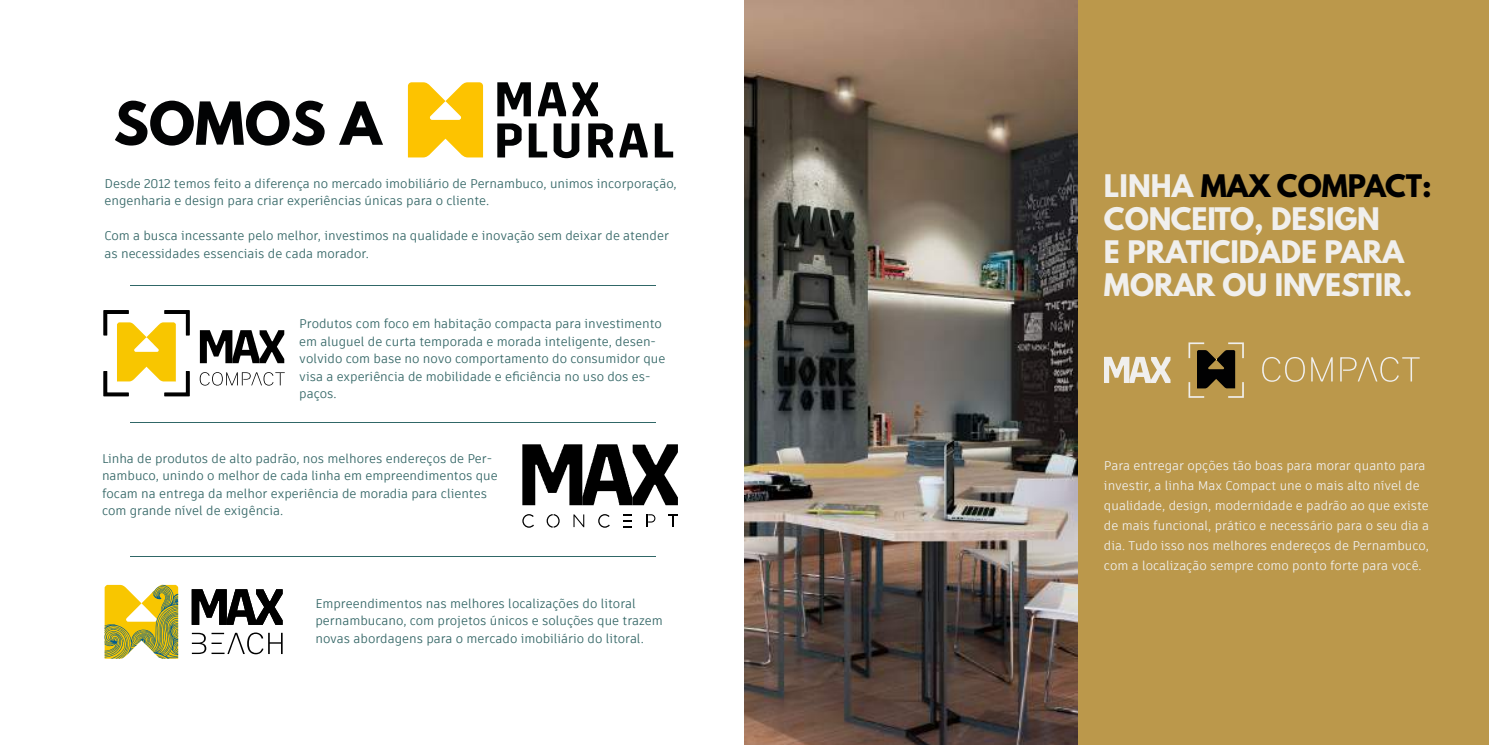
<style>
.page{position:relative;width:1489px;height:745px;background:#fff}
.page>*{position:absolute;margin:0;border:0;box-sizing:border-box;transform-origin:0 0}
.t1{font:700 52.5px "League Spartan";color:#020304}
.t2{font:700 27.5px/33px "League Spartan";color:#f0efed}
.t3{font:12.5px/17.5px "Artifakt Element";color:#346666}
.t4{font:12.5px/20px "Artifakt Element";color:#f0efed}
.s1{color:#000}
</style>
<div class="page">
<div style="left:744px;top:0;width:744px;height:744px;background:#bb984b"></div>
<svg style="left:497px;top:82px;width:34px;height:34px"></svg>
<svg style="left:538px;top:82px;width:28px;height:34px"></svg>
<svg style="left:572px;top:82px;width:26px;height:34px"></svg>
<svg style="left:497px;top:123px;width:24px;height:34px"></svg>
<svg style="left:528px;top:123px;width:19px;height:34px"></svg>
<svg style="left:553px;top:123px;width:26px;height:35px"></svg>
<svg style="left:588px;top:123px;width:25px;height:34px"></svg>
<svg style="left:619px;top:123px;width:28px;height:34px"></svg>
<svg style="left:654px;top:123px;width:19px;height:34px"></svg>
<svg style="left:408px;top:82px;width:75px;height:75px"></svg>
<svg style="left:104px;top:584px;width:75px;height:74px"></svg>
<svg style="left:192px;top:589px;width:90px;height:35px"></svg>
<svg style="left:192px;top:632px;width:90px;height:22px"></svg>
<hr style="left:131px;top:556px;width:525px;height:1px;background:#306767">
<hr style="left:131px;top:422px;width:525px;height:1px;background:#306767">
<hr style="left:131px;top:285px;width:525px;height:1px;background:#306767">
<svg style="left:522px;top:514px;width:12px;height:13px"></svg>
<svg style="left:598px;top:514px;width:12px;height:13px"></svg>
<svg style="left:546px;top:514px;width:13px;height:13px"></svg>
<svg style="left:668px;top:514px;width:10px;height:12px"></svg>
<svg style="left:623px;top:514px;width:9px;height:13px"></svg>
<svg style="left:646px;top:514px;width:9px;height:12px"></svg>
<svg style="left:573px;top:514px;width:11px;height:13px"></svg>
<svg style="left:522px;top:444px;width:156px;height:61px"></svg>
<svg style="left:200px;top:330px;width:84px;height:33px"></svg>
<svg style="left:200px;top:372px;width:85px;height:13px"></svg>
<svg style="left:103px;top:310px;width:87px;height:86px"></svg>
<svg style="left:1104px;top:356px;width:66px;height:27px"></svg>
<svg style="left:1262px;top:357px;width:157px;height:24px"></svg>
<svg style="left:1188px;top:342px;width:55px;height:55px"></svg>
<img style="left:744px;top:0;width:333px;height:744px">
<h1 class="t1" style="left:114px;top:82px;width:269px">SOMOS A</h1>
<p class="t3" style="left:104px;top:175px;width:573px">Desde 2012 temos feito a diferença no mercado imobiliário de Pernambuco, unimos incorporação, engenharia e design para criar experiências únicas para o cliente.</p>
<p class="t3" style="left:104px;top:227px;width:566px">Com a busca incessante pelo melhor, investimos na qualidade e inovação sem deixar de atender as necessidades essenciais de cada morador.</p>
<p class="t3" style="left:299px;top:315px;width:367px">Produtos com foco em habitação compacta para investimento em aluguel de curta temporada e morada inteligente, desen&shy;volvido com base no novo comportamento do consumidor que visa a experiência de mobilidade e eficiência no uso dos es&shy;paços.</p>
<p class="t3" style="left:102px;top:449px;width:397px">Linha de produtos de alto padrão, nos melhores endereços de Per&shy;nambuco, unindo o melhor de cada linha em empreendimentos que focam na entrega da melhor experiência de moradia para clientes com grande nível de exigência.</p>
<p class="t3" style="left:315px;top:594px;width:349px">Empreendimentos nas melhores localizações do litoral pernambucano, com projetos únicos e soluções que trazem novas abordagens para o mercado imobiliário do litoral.</p>
<h2 class="t2" style="left:1103px;top:169px;width:329px">LINHA <span class="s1">MAX COMPACT:<br></span>CONCEITO, DESIGN<br>E PRATICIDADE PARA<br>MORAR OU INVESTIR.</h2>
<p class="t4" style="left:1103px;top:455px;width:326px">Para entregar opções tão boas para morar quanto para investir, a linha Max Compact une o mais alto nível de qualidade, design, modernidade e padrão ao que existe de mais funcional, prático e necessário para o seu dia a dia. Tudo isso nos melhores endereços de Pernambuco, com a localização sempre como ponto forte para você.</p>
</div>
